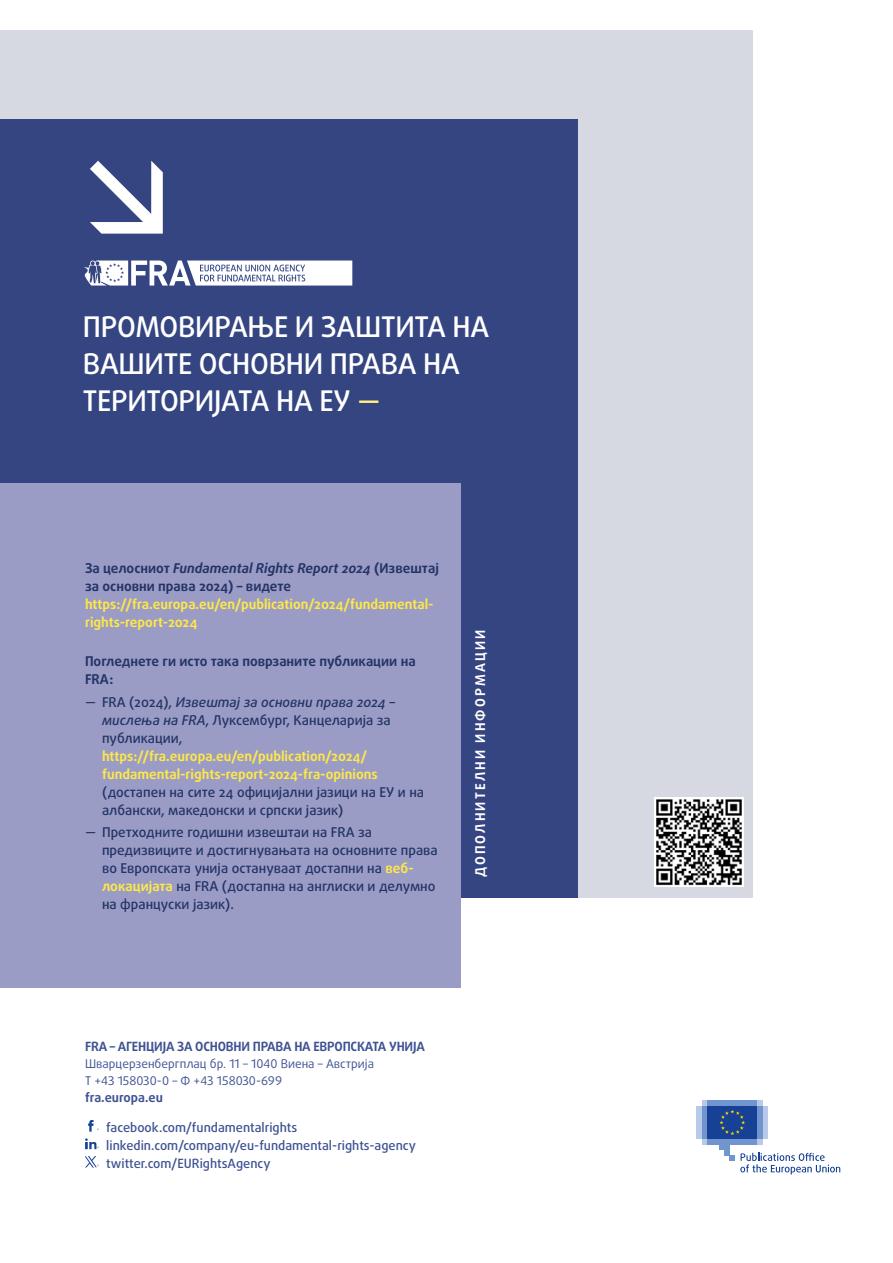
<style>
.page{position:relative;width:893px;height:1263px;background:#fff}
.page>*{position:absolute;margin:0;border:0;box-sizing:border-box;transform-origin:0 0}
.doc_title_end{font:500 28.5px/37px "Daxline Pro";letter-spacing:-.01em;color:#fff}
.t1{font:500 13.5px/18px "Daxline Pro";color:#233465}
.end_title_2_break{font:700 13.5px/18px "Daxline Pro";color:#233465}
.end_body{font:700 13.5px/18px "Daxline Pro";color:#ffe847}
.end_title_2{font:700 13.5px/18px "Daxline Pro";color:#233465}
.end_title_1{font:700 13.5px "Daxline Pro";letter-spacing:.16em;color:#fff}
.end_address_4{font:500 12.75px "Daxline Pro";color:#3e5293}
.end_address_1{font:700 12.75px "Daxline Pro";letter-spacing:-.015em;color:#3e5293}
.end_address_3{font:700 12.75px "Daxline Pro";color:#3e5293}
.end_address_2{font:12px "Daxline Pro";color:#3e5293}
.s1{color:#ffee81}
.s2{font-style:italic}
.s3{font-weight:700;color:#ffe847}
</style>
<div class="page">
<div style="left:0;top:30px;width:752px;height:868px;background:#d7d9e2"></div>
<div style="left:0;top:119px;width:577px;height:779px;background:#344582"></div>
<div style="left:0;top:484px;width:460px;height:504px;background:#9a9cc5"></div>
<svg style="left:90px;top:161px;width:73px;height:73px"></svg>
<svg style="left:84px;top:260px;width:268px;height:26px;background:#c5cadb"></svg>
<svg style="left:702px;top:1139px;width:60px;height:5px"></svg>
<svg style="left:702px;top:1100px;width:60px;height:6px"></svg>
<div style="left:708px;top:1100px;width:49px;height:6px;background:#7196cf"></div>
<div style="left:708px;top:1139px;width:49px;height:5px;background:#7196cf"></div>
<div style="left:757px;top:1106px;width:5px;height:33px;background:#7196cf"></div>
<div style="left:762px;top:1106px;width:6px;height:33px;background:#b8cae7"></div>
<div style="left:702px;top:1106px;width:6px;height:33px;background:#7196cf"></div>
<div style="left:697px;top:1106px;width:5px;height:33px;background:#b8cae7"></div>
<div style="left:719px;top:1139px;width:11px;height:11px;background:#7196cf"></div>
<div style="left:724px;top:1139px;width:6px;height:16px;background:#7196cf"></div>
<div style="left:708px;top:1106px;width:49px;height:33px;background:#164194"></div>
<svg style="left:719px;top:1110px;width:26px;height:25px"></svg>
<svg style="left:730px;top:1153px;width:110px;height:21px"></svg>
<svg style="left:85px;top:1156px;width:14px;height:12px"></svg>
<svg style="left:85px;top:1138px;width:14px;height:11px"></svg>
<svg style="left:88px;top:1120px;width:11px;height:12px"></svg>
<img style="left:654px;top:798px;width:89px;height:89px">
<p class="doc_title_end" style="left:83px;top:308px;width:408px">ПРОМОВИРАЊЕ И ЗАШТИТА НА<br>ВАШИТЕ ОСНОВНИ ПРАВА НА<br>ТЕРИТОРИЈАТА НА ЕУ <span class="s1">—</span></p>
<p class="end_title_2_break" style="left:85px;top:559px;width:355px">За целосниот <span class="s2">Fundamental Rights Report 2024</span> (Извештај за основни права 2024) – видете</p>
<p class="end_body" style="left:85px;top:595px;width:350px">https://fra.europa.eu/en/publication/2024/fundamental&shy;rights-report-2024</p>
<p class="end_title_2" style="left:85px;top:652px;width:332px">Погледнете ги исто така поврзаните публикации на<br>FRA:</p>
<p class="t1" style="left:102px;top:693px;width:324px;text-indent:-17px">— FRA (2024), <span class="s2">Извештај за основни права 2024 – мислења на FRA</span>, Луксембург, Канцеларија за публикации, <span class="s3">https://fra.europa.eu/en/publication/2024/ fundamental-rights-report-2024-fra-opinions </span>(достапен на сите 24 официјални јазици на ЕУ и на албански, македонски и српски јазик)</p>
<p class="t1" style="left:102px;top:823px;width:337px;text-indent:-17px">— Претходните годишни извештаи на FRA за предизвиците и достигнувањата на основните права во Европската унија остануваат достапни на <span class="s3">веб&shy;локацијата</span> на FRA (достапна на англиски и делумно на француски јазик).</p>
<p class="end_title_1" style="left:471px;top:877px;width:249px;rotate:-90deg">ДОПОЛНИТЕЛНИ ИНФОРМАЦИИ</p>
<p class="end_address_1" style="left:85px;top:1037px;width:341px">FRA – АГЕНЦИЈА ЗА ОСНОВНИ ПРАВА НА ЕВРОПСКАТА УНИЈА</p>
<p class="end_address_2" style="left:85px;top:1055px;width:290px">Шварцерзенбергплац бр. 11 – 1040 Виена – Австрија</p>
<p class="end_address_2" style="left:85px;top:1072px;width:199px">Т +43 158030-0 – Ф +43 158030-699</p>
<p class="end_address_3" style="left:85px;top:1089px;width:79px">fra.europa.eu</p>
<p class="end_address_4" style="left:106px;top:1118px;width:192px">facebook.com/fundamentalrights</p>
<p class="end_address_4" style="left:106px;top:1136px;width:311px">linkedin.com/company/eu-fundamental-rights-agency</p>
<p class="end_address_4" style="left:106px;top:1154px;width:166px">twitter.com/EURightsAgency</p>
</div>
